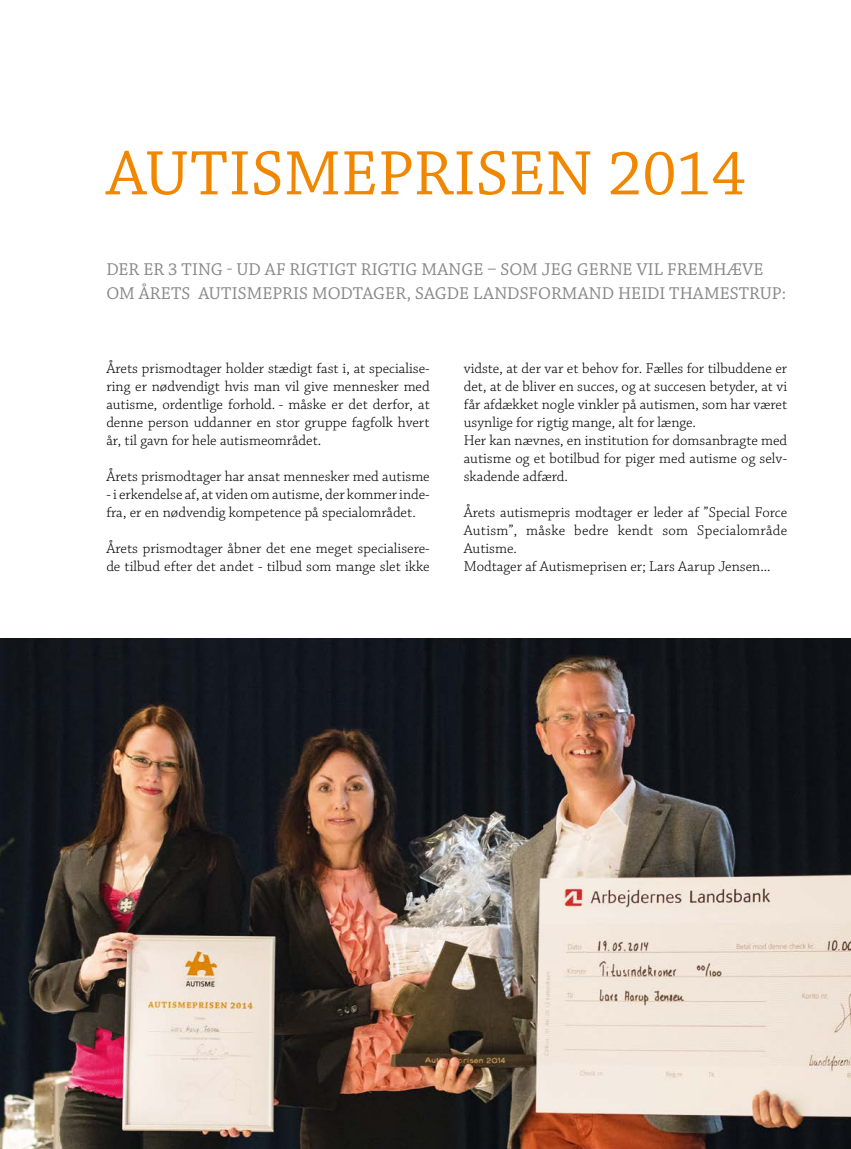
<style>
.page{position:relative;width:851px;height:1149px;background:#fff}
.page>*{position:absolute;margin:0;border:0;box-sizing:border-box;transform-origin:0 0}
.t1{font:66px "Chaparral Pro";color:#f18700}
.t2{font:18px "Chaparral Pro";letter-spacing:.01em;color:#878787}
.t3{font:300 15px/18px "Chaparral Pro";color:#000}
</style>
<div class="page">
<img style="left:0;top:638px;width:850px;height:510px">
<h1 class="t1" style="left:106px;top:137px;width:641px">AUTISMEPRISEN 2014</h1>
<p class="t2" style="left:106px;top:259px;width:97px">DER ER 3 TING</p>
<p class="t2" style="left:227px;top:259px;width:209px">- UD AF RIGTIGT RIGTIG MANG</p>
<p class="t2" style="left:473px;top:259px;width:40px">E – SOM</p>
<p class="t2" style="left:542px;top:259px;width:223px">JEG GERNE VIL FREMHÆVE</p>
<p class="t2" style="left:106px;top:283px;width:379px">OM ÅRETS AUTISMEPRIS MODTAGER, SAGDE LAN</p>
<p class="t2" style="left:507px;top:283px;width:69px">DSFORMAN</p>
<p class="t2" style="left:601px;top:283px;width:81px">D HEIDI THAM</p>
<p class="t2" style="left:719px;top:283px;width:68px">ESTRUP:</p>
<p class="t3" style="left:106px;top:359px;width:325px;text-align:justify">Årets prismodtager holder stædigt fast i, at specialise&shy;ring er nødvendigt hvis man vil give mennesker med autisme, ordentlige forhold. - måske er det derfor, at denne person uddanner en stor gruppe fagfolk hvert år, til gavn for hele autismeområdet.</p>
<p class="t3" style="left:106px;top:467px;width:325px">Årets prismodtager har ansat mennesker med autisme</p>
<p class="t3" style="left:106px;top:485px;width:325px">- i erkendelse af, at viden om autisme, der kommer inde&shy;fra, er en nødvendig kompetence på specialområdet.</p>
<p class="t3" style="left:106px;top:539px;width:325px">Årets prismodtager åbner det ene meget specialisere&shy;de tilbud efter det andet - tilbud som mange slet ikke</p>
<p class="t3" style="left:463px;top:359px;width:325px">vidste, at der var et behov for. Fælles for tilbuddene er det, at de bliver en succes, og at succesen betyder, at vi får afdækket nogle vinkler på autismen, som har været usynlige for rigtig mange, alt for længe.<br>Her kan nævnes, en institution for domsanbragte med autisme og et botilbud for piger med autisme og selv&shy;skadende adfærd.</p>
<p class="t3" style="left:463px;top:503px;width:325px">Årets autismepris modtager er leder af ”Special Force Autism”, måske bedre kendt som Specialområde Autisme.<br>Modtager af Autismeprisen er; Lars Aarup Jensen...</p>
</div>
